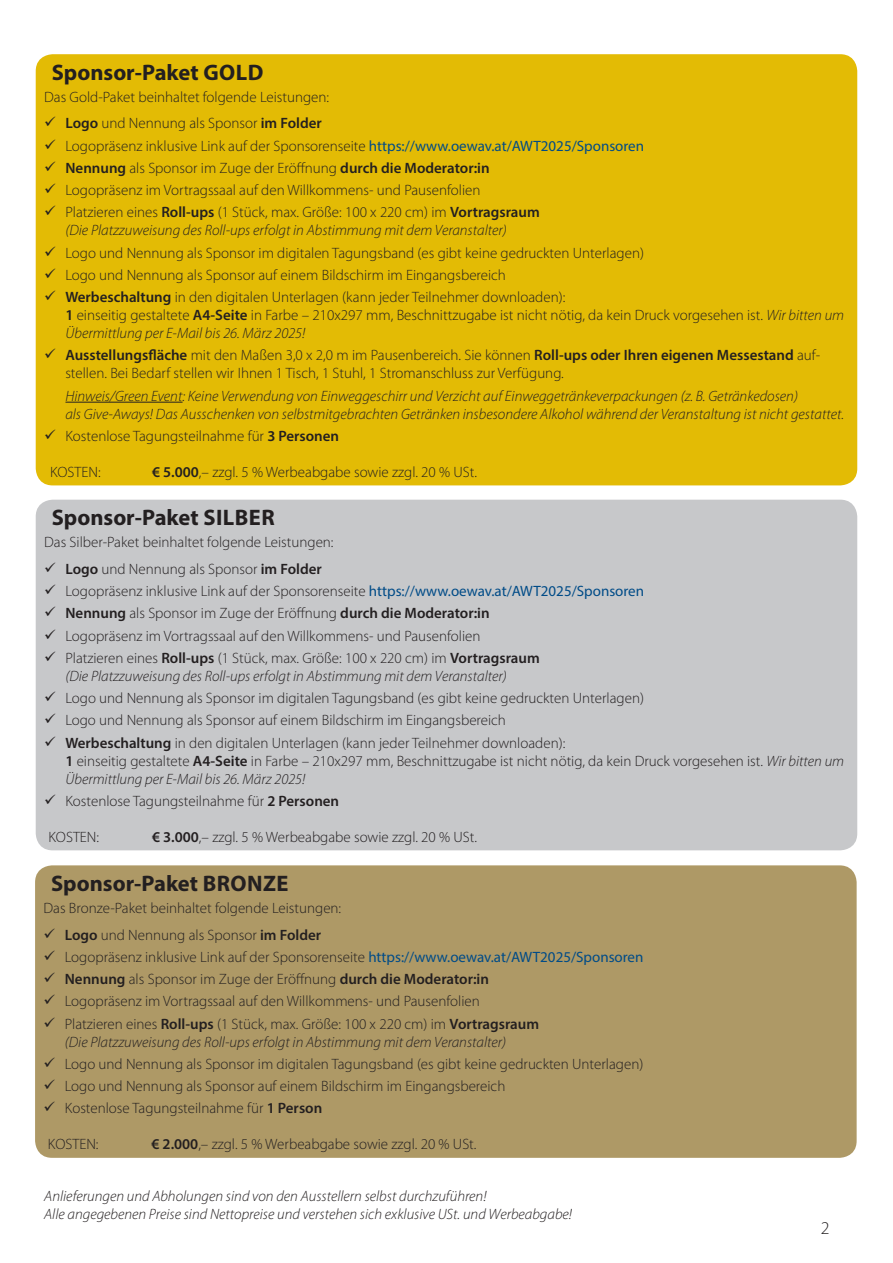
<style>
.page{position:relative;width:893px;height:1263px;background:#fff}
.page>*{position:absolute;margin:0;border:0;box-sizing:border-box;transform-origin:0 0}
.t1{font:700 22.5px "Myriad Pro";color:#231f20}
.t2{font:300 18px "Myriad Pro";color:#231f20}
.t3{font:300 15px/22.2px "Myriad Pro";color:#231f20}
.t4{font:italic 300 15px/18px "Myriad Pro";color:#231f20}
.s1{font-weight:600}
.s2{font-weight:400;color:#004b87}
.s3{font-style:italic}
</style>
<div class="page">
<div style="left:36px;top:54px;width:821px;height:431px;background:#e3bb05;border-radius:17px"></div>
<hr style="left:65px;top:402px;width:118px;height:1px;background:#231f20">
<div style="left:36px;top:500px;width:821px;height:350px;background:#c7c8ca;border-radius:17px"></div>
<div style="left:35px;top:865px;width:822px;height:293px;background:#ae9966;border-radius:17px"></div>
<h1 class="t1" style="left:52px;top:57px;width:213px">Sponsor-Paket GOLD</h1>
<p class="t3" style="left:65px;top:83px;width:265px;line-height:26.5px;text-indent:-21px">Das Gold-Paket beinhaltet folgende Leistungen:<br><span class="s1">Logo</span> und Nennung als Sponsor <span class="s1">im Folder</span></p>
<p class="t3" style="left:65px;top:134px;width:580px">Logopräsenz inklusive Link auf der Sponsorenseite <span class="s2">https://www.oewav.at/AWT2025/Sponsoren </span><span class="s1">Nennung</span> als Sponsor im Zuge der Eröffnung <span class="s1">durch die Moderator:in<br></span>Logopräsenz im Vortragssaal auf den Willkommens- und Pausenfolien<br>Platzieren eines <span class="s1">Roll-ups</span> (1 Stück, max. Größe: 100 x 220 cm) im <span class="s1">Vortragsraum</span></p>
<p class="t4" style="left:65px;top:221px;width:443px">(Die Platzzuweisung des Roll-ups erfolgt in Abstimmung mit dem Veranstalter)</p>
<p class="t3" style="left:65px;top:241px;width:580px">Logo und Nennung als Sponsor im digitalen Tagungsband (es gibt keine gedruckten Unterlagen)<br>Logo und Nennung als Sponsor auf einem Bildschirm im Eingangsbereich<br><span class="s1">Werbeschaltung</span> in den digitalen Unterlagen (kann jeder Teilnehmer downloaden):</p>
<p class="t3" style="left:65px;top:306px;width:780px;line-height:18px"><span class="s1">1</span> einseitig gestaltete <span class="s1">A4-Seite</span> in Farbe – 210x297 mm, Beschnittzugabe ist nicht nötig, da kein Druck vorgesehen ist. <span class="s3">Wir bitten um<br>Übermittlung per E-Mail bis 26. März 2025!</span></p>
<p class="t3" style="left:65px;top:346px;width:756px;line-height:18px"><span class="s1">Ausstellungsfläche</span> mit den Maßen 3,0 x 2,0 m im Pausenbereich. Sie können <span class="s1">Roll-ups oder Ihren eigenen Messestand</span> auf&shy;stellen. Bei Bedarf stellen wir Ihnen 1 Tisch, 1 Stuhl, 1 Stromanschluss zur Verfügung.</p>
<p class="t4" style="left:65px;top:386px;width:780px">Hinweis/Green Event: Keine Verwendung von Einweggeschirr und Verzicht auf Einweggetränkeverpackungen (z. B. Getränkedosen)<br>als Give-Aways! Das Ausschenken von selbstmitgebrachten Getränken insbesondere Alkohol während der Veranstaltung ist nicht gestattet.</p>
<p class="t3" style="left:65px;top:425px;width:275px">Kostenlose Tagungsteilnahme für <span class="s1">3 Personen</span></p>
<p class="t3" style="left:50px;top:461px;width:52px">KOSTEN:</p>
<p class="t3" style="left:152px;top:461px;width:327px"><span class="s1">€ 5.000</span>,– zzgl. 5 % Werbeabgabe sowie zzgl. 20 % USt.</p>
<h1 class="t1" style="left:52px;top:503px;width:220px">Sponsor-Paket Silber</h1>
<p class="t3" style="left:65px;top:529px;width:270px;line-height:26.5px;text-indent:-21px">Das Silber-Paket beinhaltet folgende Leistungen:<br><span class="s1">Logo</span> und Nennung als Sponsor <span class="s1">im Folder</span></p>
<p class="t3" style="left:65px;top:580px;width:580px">Logopräsenz inklusive Link auf der Sponsorenseite <span class="s2">https://www.oewav.at/AWT2025/Sponsoren </span><span class="s1">Nennung</span> als Sponsor im Zuge der Eröffnung <span class="s1">durch die Moderator:in<br></span>Logopräsenz im Vortragssaal auf den Willkommens- und Pausenfolien<br>Platzieren eines <span class="s1">Roll-ups</span> (1 Stück, max. Größe: 100 x 220 cm) im <span class="s1">Vortragsraum</span></p>
<p class="t4" style="left:65px;top:667px;width:443px">(Die Platzzuweisung des Roll-ups erfolgt in Abstimmung mit dem Veranstalter)</p>
<p class="t3" style="left:65px;top:687px;width:580px">Logo und Nennung als Sponsor im digitalen Tagungsband (es gibt keine gedruckten Unterlagen)<br>Logo und Nennung als Sponsor auf einem Bildschirm im Eingangsbereich<br><span class="s1">Werbeschaltung</span> in den digitalen Unterlagen (kann jeder Teilnehmer downloaden):</p>
<p class="t3" style="left:65px;top:751px;width:780px;line-height:18px"><span class="s1">1</span> einseitig gestaltete <span class="s1">A4-Seite</span> in Farbe – 210x297 mm, Beschnittzugabe ist nicht nötig, da kein Druck vorgesehen ist. <span class="s3">Wir bitten um<br>Übermittlung per E-Mail bis 26. März 2025!</span></p>
<p class="t3" style="left:65px;top:789px;width:275px">Kostenlose Tagungsteilnahme für <span class="s1">2 Personen</span></p>
<p class="t3" style="left:49px;top:825px;width:52px">KOSTEN:</p>
<p class="t3" style="left:152px;top:825px;width:327px"><span class="s1">€ 3.000</span>,– zzgl. 5 % Werbeabgabe sowie zzgl. 20 % USt.</p>
<h1 class="t1" style="left:51px;top:868px;width:237px">Sponsor-Paket BRONZE</h1>
<p class="t3" style="left:44px;top:894px;width:299px;line-height:26.5px;text-align:center">Das Bronze-Paket beinhaltet folgende Leistungen:<br><span class="s1">Logo</span> und Nennung als Sponsor <span class="s1">im Folder</span></p>
<p class="t3" style="left:65px;top:945px;width:580px">Logopräsenz inklusive Link auf der Sponsorenseite <span class="s2">https://www.oewav.at/AWT2025/Sponsoren </span><span class="s1">Nennung</span> als Sponsor im Zuge der Eröffnung <span class="s1">durch die Moderator:in<br></span>Logopräsenz im Vortragssaal auf den Willkommens- und Pausenfolien<br>Platzieren eines <span class="s1">Roll-ups</span> (1 Stück, max. Größe: 100 x 220 cm) im <span class="s1">Vortragsraum</span></p>
<p class="t4" style="left:65px;top:1032px;width:443px">(Die Platzzuweisung des Roll-ups erfolgt in Abstimmung mit dem Veranstalter)</p>
<p class="t3" style="left:65px;top:1052px;width:580px">Logo und Nennung als Sponsor im digitalen Tagungsband (es gibt keine gedruckten Unterlagen)<br>Logo und Nennung als Sponsor auf einem Bildschirm im Eingangsbereich<br>Kostenlose Tagungsteilnahme für <span class="s1">1 Person</span></p>
<p class="t3" style="left:48px;top:1133px;width:52px">KOSTEN:</p>
<p class="t3" style="left:151px;top:1133px;width:327px"><span class="s1">€ 2.000</span>,– zzgl. 5 % Werbeabgabe sowie zzgl. 20 % USt.</p>
<p class="t4" style="left:44px;top:1187px;width:529px">Anlieferungen und Abholungen sind von den Ausstellern selbst durchzuführen!<br>Alle angegebenen Preise sind Nettopreise und verstehen sich exklusive USt. und Werbeabgabe!</p>
<p class="t2" style="left:821px;top:1217px;width:10px">2</p>
</div>
